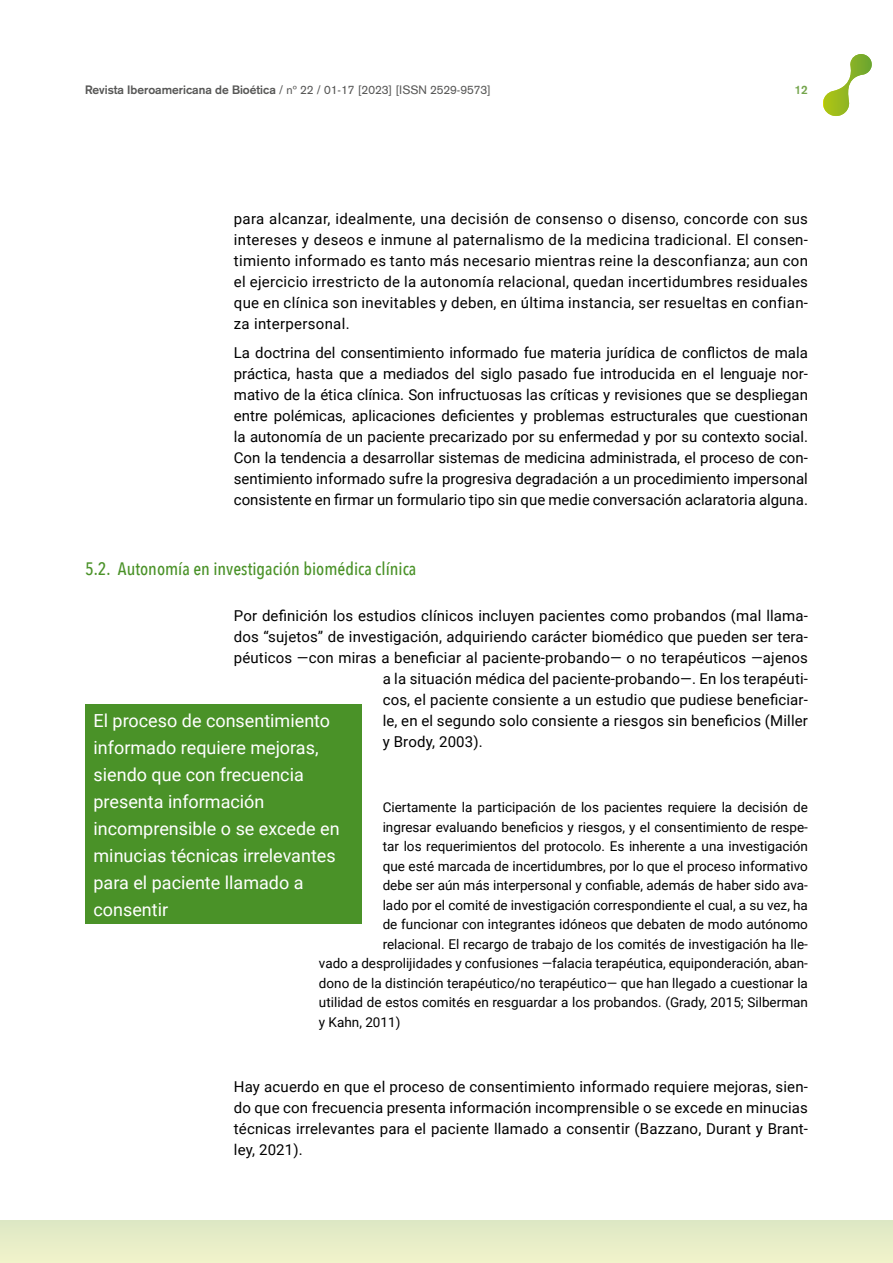
<style>
.page{position:relative;width:893px;height:1263px;background:#fff}
.page>*{position:absolute;margin:0;border:0;box-sizing:border-box;transform-origin:0 0}
.t1{font:18px/27px "Roboto";color:#fff}
.t2{font:500 18px "Avenir Next Condensed";color:#4a9228}
.t3{font:15px/21px "Roboto";letter-spacing:.01em;color:#000;text-align:justify}
.t4{font:13.5px "Roboto";color:#000}
.t5{font:12px "Akzidenz Grotesk";color:#575756}
.t6{font:700 12px "Akzidenz Grotesk";color:#74a54c}
.s1{font-weight:700}
</style>
<div class="page">
<div style="left:0;top:1220px;width:893px;height:43px;background:#e7edc8"></div>
<svg style="left:823px;top:54px;width:49px;height:62px"></svg>
<div style="left:85px;top:704px;width:276px;height:220px;background:#4a9228"></div>
<p class="t5" style="left:85px;top:83px;width:407px"><span class="s1">Revista Iberoamericana de Bioética</span> / nº 22 / 01-17 [2023] [ISSN 2529-9573]</p>
<p class="t6" style="left:795px;top:83px;width:15px">12</p>
<p class="t3" style="left:234px;top:207px;width:576px">para alcanzar, idealmente, una decisión de consenso o disenso, concorde con sus intereses y deseos e inmune al paternalismo de la medicina tradicional. El consen&shy;timiento informado es tanto más necesario mientras reine la desconfianza; aun con el ejercicio irrestricto de la autonomía relacional, quedan incertidumbres residuales que en clínica son inevitables y deben, en última instancia, ser resueltas en confian&shy;za interpersonal.</p>
<p class="t3" style="left:234px;top:342px;width:576px">La doctrina del consentimiento informado fue materia jurídica de conflictos de mala práctica, hasta que a mediados del siglo pasado fue introducida en el lenguaje nor&shy;mativo de la ética clínica. Son infructuosas las críticas y revisiones que se despliegan entre polémicas, aplicaciones deficientes y problemas estructurales que cuestionan la autonomía de un paciente precarizado por su enfermedad y por su contexto social.<br>Con la tendencia a desarrollar sistemas de medicina administrada, el proceso de con&shy;sentimiento informado sufre la progresiva degradación a un procedimiento impersonal consistente en firmar un formulario tipo sin que medie conversación aclaratoria alguna.</p>
<p class="t2" style="left:85px;top:558px;width:333px">5.2. Autonomía en investigación biomédica clínica</p>
<p class="t3" style="left:234px;top:605px;width:576px">Por definición los estudios clínicos incluyen pacientes como probandos (mal llama-</p>
<p class="t3" style="left:234px;top:626px;width:576px">dos “sujetos” de investigación, adquiriendo carácter biomédico que pueden ser tera-</p>
<p class="t3" style="left:234px;top:647px;width:576px">péuticos —con miras a beneficiar al paciente-probando— o no terapéuticos —ajenos</p>
<p class="t3" style="left:383px;top:668px;width:427px">a la situación médica del paciente-probando—. En los terapéuti-</p>
<p class="t3" style="left:383px;top:689px;width:427px">cos, el paciente consiente a un estudio que pudiese beneficiar-</p>
<p class="t3" style="left:383px;top:710px;width:427px">le, en el segundo solo consiente a riesgos sin beneficios (Miller</p>
<p class="t3" style="left:383px;top:731px;width:102px">y Brody, 2003).</p>
<p class="t1" style="left:94px;top:706px;width:248px">El proceso de consentimiento informado requiere mejoras, siendo que con frecuencia presenta información incomprensible o se excede en minucias técnicas irrelevantes para el paciente llamado a consentir</p>
<p class="t4" style="left:383px;top:798px;width:427px">Ciertamente la participación de los pacientes requiere la decisión de</p>
<p class="t4" style="left:383px;top:818px;width:427px">ingresar evaluando beneficios y riesgos, y el consentimiento de respe-</p>
<p class="t4" style="left:383px;top:837px;width:427px">tar los requerimientos del protocolo. Es inherente a una investigación</p>
<p class="t4" style="left:383px;top:857px;width:427px">que esté marcada de incertidumbres, por lo que el proceso informativo</p>
<p class="t4" style="left:383px;top:876px;width:427px">debe ser aún más interpersonal y confiable, además de haber sido ava-</p>
<p class="t4" style="left:383px;top:896px;width:427px">lado por el comité de investigación correspondiente el cual, a su vez, ha</p>
<p class="t4" style="left:383px;top:915px;width:427px">de funcionar con integrantes idóneos que debaten de modo autónomo</p>
<p class="t4" style="left:383px;top:935px;width:427px">relacional. El recargo de trabajo de los comités de investigación ha lle-</p>
<p class="t4" style="left:319px;top:954px;width:490px">vado a desprolijidades y confusiones —falacia terapéutica, equiponderación, aban-</p>
<p class="t4" style="left:319px;top:974px;width:490px">dono de la distinción terapéutico/no terapéutico— que han llegado a cuestionar la</p>
<p class="t4" style="left:319px;top:993px;width:490px">utilidad de estos comités en resguardar a los probandos. (Grady, 2015; Silberman</p>
<p class="t4" style="left:319px;top:1013px;width:83px">y Kahn, 2011)</p>
<p class="t3" style="left:234px;top:1076px;width:576px">Hay acuerdo en que el proceso de consentimiento informado requiere mejoras, sien&shy;do que con frecuencia presenta información incomprensible o se excede en minucias técnicas irrelevantes para el paciente llamado a consentir (Bazzano, Durant y Brant&shy;ley, 2021).</p>
</div>
